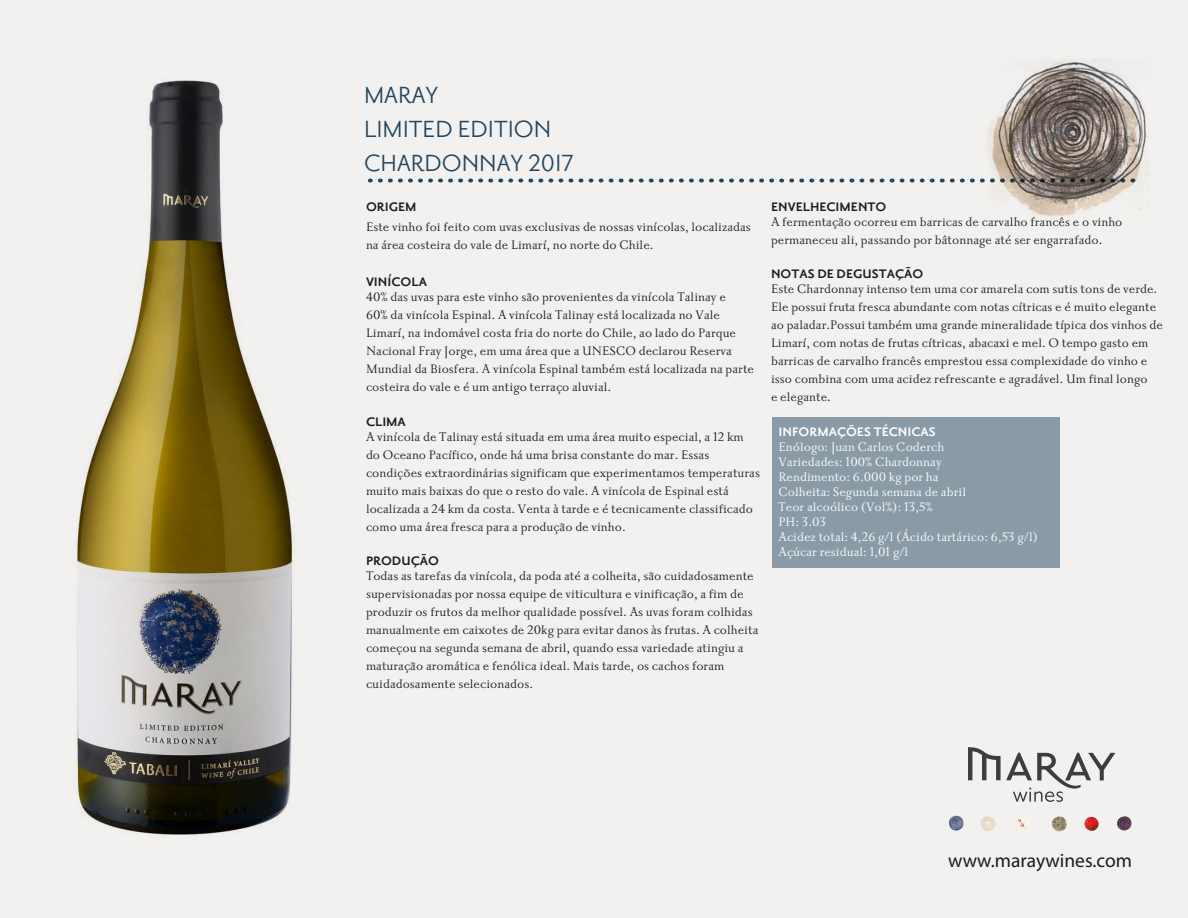
<style>
.page{position:relative;width:1188px;height:918px;background:#f2f1f0}
.page>*{position:absolute;margin:0;border:0;box-sizing:border-box;transform-origin:0 0}
.t1{font:28.5px/34.2px "Priori Sans OT";color:#23465e}
.t2{font:19.5px "Myriad Pro";color:#1d1d1b}
.t3{font:15px/18px "Priori Serif OT";color:#1d1d1b}
.t4{font:15px/15px "Priori Serif OT";color:#fff}
.t5{font:700 15px "Priori Sans OT";color:#1d1d1b}
.t6{font:700 15px "Priori Sans OT";color:#fff}
</style>
<div class="page">
<img style="left:74px;top:80px;width:220px;height:755px">
<svg style="left:368px;top:179px;width:185px;height:4px"></svg>
<svg style="left:559px;top:179px;width:4px;height:4px"></svg>
<svg style="left:569px;top:179px;width:4px;height:4px"></svg>
<svg style="left:579px;top:179px;width:4px;height:4px"></svg>
<svg style="left:589px;top:179px;width:4px;height:4px"></svg>
<svg style="left:599px;top:179px;width:245px;height:4px"></svg>
<svg style="left:850px;top:179px;width:4px;height:4px"></svg>
<svg style="left:860px;top:179px;width:4px;height:4px"></svg>
<svg style="left:870px;top:179px;width:4px;height:4px"></svg>
<svg style="left:880px;top:179px;width:4px;height:4px"></svg>
<svg style="left:890px;top:179px;width:4px;height:4px"></svg>
<svg style="left:900px;top:179px;width:83px;height:4px"></svg>
<svg style="left:968px;top:747px;width:147px;height:55px"></svg>
<img style="left:949px;top:815px;width:15px;height:16px;border-radius:8px">
<img style="left:1015px;top:816px;width:15px;height:15px;border-radius:8px">
<img style="left:980px;top:816px;width:15px;height:15px;border-radius:8px">
<img style="left:1052px;top:816px;width:15px;height:15px;border-radius:8px">
<img style="left:1084px;top:816px;width:15px;height:15px;border-radius:7px">
<img style="left:1117px;top:816px;width:15px;height:15px;border-radius:7px">
<div style="left:772px;top:418px;width:288px;height:150px;background:#8a9ba7"></div>
<img style="left:983px;top:59px;width:167px;height:158px">
<h1 class="t1" style="left:364px;top:79px;width:211px">MARAY<br>LIMITED EDITION<br>CHARDONNAY 2017</h1>
<p class="t5" style="left:366px;top:200px;width:52px">ORIGEM</p>
<p class="t3" style="left:366px;top:219px;width:386px">Este vinho foi feito com uvas exclusivas de nossas vinícolas, localizadas na área costeira do vale de Limarí, no norte do Chile.</p>
<p class="t5" style="left:366px;top:275px;width:63px">VINÍCOLA</p>
<p class="t3" style="left:366px;top:289px;width:390px">40% das uvas para este vinho são provenientes da vinícola Talinay e<br>60% da vinícola Espinal. A vinícola Talinay está localizada no Vale Limarí, na indomável costa fria do norte do Chile, ao lado do Parque Nacional Fray Jorge, em uma área que a UNESCO declarou Reserva Mundial da Biosfera. A vinícola Espinal também está localizada na parte costeira do vale e é um antigo terraço aluvial.</p>
<p class="t5" style="left:366px;top:415px;width:41px">CLIMA</p>
<p class="t3" style="left:366px;top:428px;width:396px">A vinícola de Talinay está situada em uma área muito especial, a 12 km do Oceano Pacífico, onde há uma brisa constante do mar. Essas condições extraordinárias significam que experimentamos temperaturas muito mais baixas do que o resto do vale. A vinícola de Espinal está localizada a 24 km da costa. Venta à tarde e é tecnicamente classificado como uma área fresca para a produção de vinho.</p>
<p class="t5" style="left:366px;top:554px;width:75px">PRODUÇÃO</p>
<p class="t3" style="left:366px;top:568px;width:394px">Todas as tarefas da vinícola, da poda até a colheita, são cuidadosamente supervisionadas por nossa equipe de viticultura e vinificação, a fim de produzir os frutos da melhor qualidade possível. As uvas foram colhidas manualmente em caixotes de 20kg para evitar danos às frutas. A colheita começou na segunda semana de abril, quando essa variedade atingiu a maturação aromática e fenólica ideal. Mais tarde, os cachos foram cuidadosamente selecionados.</p>
<p class="t5" style="left:771px;top:200px;width:117px">ENVELHECIMENTO</p>
<p class="t3" style="left:771px;top:214px;width:353px">A fermentação ocorreu em barricas de carvalho francês e o vinho permaneceu ali, passando por bâtonnage até ser engarrafado.</p>
<p class="t5" style="left:771px;top:267px;width:154px">NOTAS DE DEGUSTAÇÃO</p>
<p class="t3" style="left:771px;top:281px;width:394px">Este Chardonnay intenso tem uma cor amarela com sutis tons de verde.<br>Ele possui fruta fresca abundante com notas cítricas e é muito elegante ao paladar.Possui também uma grande mineralidade típica dos vinhos de Limarí, com notas de frutas cítricas, abacaxi e mel. O tempo gasto em barricas de carvalho francês emprestou essa complexidade do vinho e isso combina com uma acidez refrescante e agradável. Um final longo<br>e elegante.</p>
<p class="t6" style="left:779px;top:425px;width:159px">INFORMAÇÕES TÉCNICAS</p>
<p class="t4" style="left:779px;top:440px;width:261px">Enólogo: Juan Carlos Coderch<br>Variedades: 100% Chardonnay<br>Rendimento: 6.000 kg por ha<br>Colheita: Segunda semana de abril<br>Teor alcoólico (Vol%): 13,5%<br>PH: 3.03<br>Acidez total: 4,26 g/l (Ácido tartárico: 6,53 g/l)<br>Açúcar residual: 1,01 g/l</p>
<h2 class="t2" style="left:948px;top:848px;width:186px">www.maraywines.com</h2>
</div>
